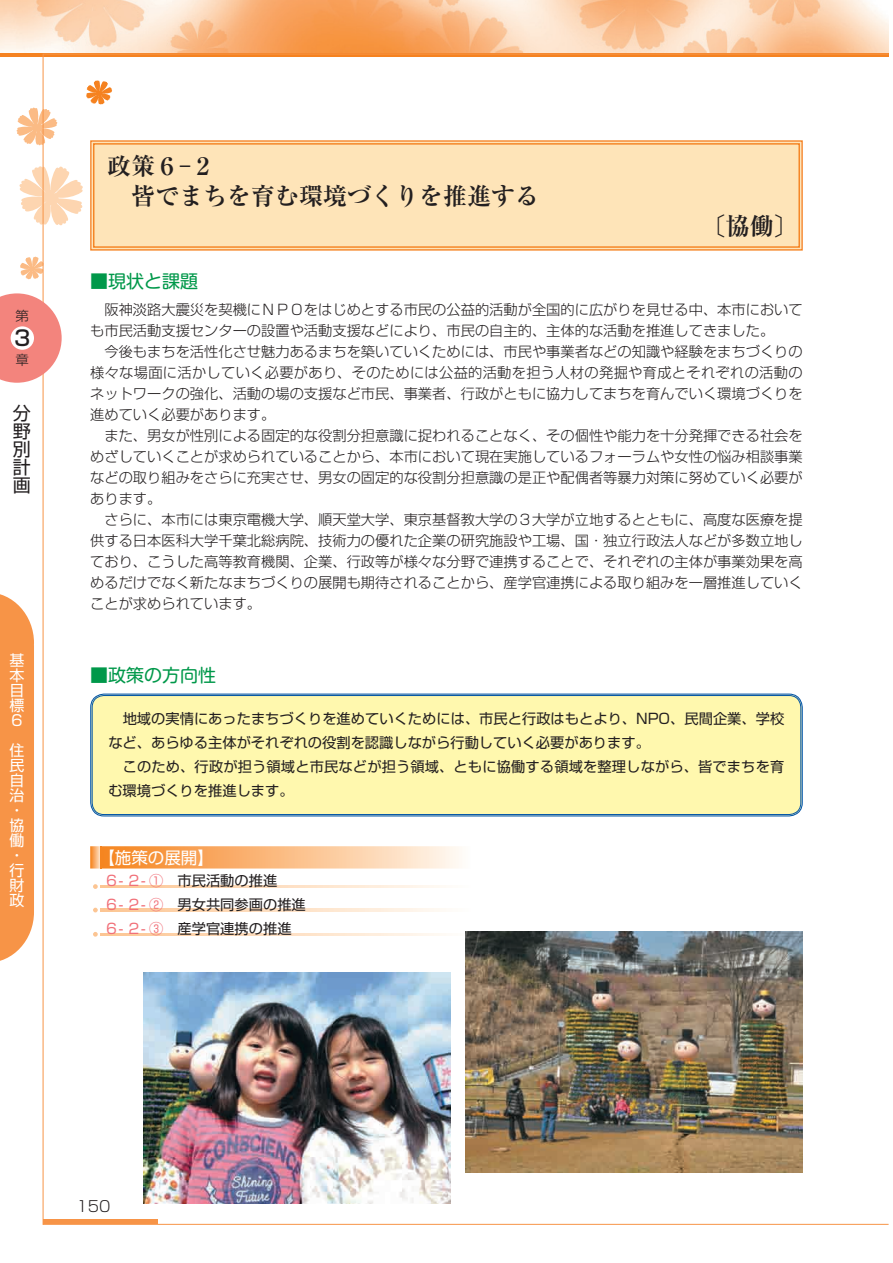
<style>
.page{position:relative;width:893px;height:1263px;background:#fff}
.page>*{position:absolute;margin:0;border:0;box-sizing:border-box;transform-origin:0 0}
.t1{font:700 24px/30px "Ryumin Pr 6";color:#231f20}
.t2{font:500 21px "Shin Go Pr 6";color:#231f20}
.t3{font:18px "Shin M Go Pr 6";color:#00984a}
.t4{font:18px/18px "Shin Go Pr 6";color:#231f20;text-align:justify}
.t5{font:16.5px "Shin Go Pr 6";color:#fff}
.t6{font:15px/15px "Shin Go Pr 6";color:#fff;text-align:justify}
.t7{font:300 15px "Shin Go Pr 6";color:#231f20}
.t8{font:300 14.25px/21px "Shin Go Pr 6";color:#231f20}
.t9{font:14.25px/24px "Shin Go Pr 6";color:#231f20}
.t10{font:300 13.5px "Shin Go Pr 6";color:#231f20}
.s1{color:#f17079}
</style>
<div class="page">
<svg style="left:19px;top:166px;width:64px;height:59px"></svg>
<svg style="left:20px;top:257px;width:23px;height:22px"></svg>
<svg style="left:17px;top:108px;width:40px;height:37px"></svg>
<svg style="left:86px;top:80px;width:26px;height:25px"></svg>
<svg style="left:0;top:52px;width:889px;height:4px;background:#f69647"></svg>
<img style="left:0;top:0;width:889px;height:52px">
<div style="left:91px;top:695px;width:711px;height:120px;background:#fff8ae;border-radius:13px"></div>
<div style="left:90px;top:694px;width:713px;height:122px;border:1px solid #0154a6;border-radius:13px"></div>
<div style="left:92px;top:695px;width:709px;height:120px;border:1px solid #0154a6;border-radius:12px"></div>
<svg style="left:90px;top:846px;width:369px;height:22px;background:#fabc85"></svg>
<img style="left:100px;top:846px;width:2px;height:22px">
<svg style="left:100px;top:885px;width:342px;height:3px"></svg>
<svg style="left:93px;top:884px;width:5px;height:5px"></svg>
<svg style="left:100px;top:909px;width:342px;height:2px"></svg>
<svg style="left:93px;top:908px;width:5px;height:4px"></svg>
<svg style="left:100px;top:933px;width:342px;height:2px"></svg>
<svg style="left:93px;top:932px;width:5px;height:5px"></svg>
<img style="left:465px;top:931px;width:338px;height:241px">
<img style="left:143px;top:973px;width:308px;height:230px">
<div style="left:90px;top:140px;width:713px;height:111px;background:#fee4b8"></div>
<div style="left:93px;top:143px;width:707px;height:105px;border:1px solid #f58220"></div>
<hr style="left:43px;top:1220px;width:115px;height:4px;background:#f79447">
<svg style="left:0;top:594px;width:34px;height:367px;background:#f79b53"></svg>
<svg style="left:0;top:293px;width:62px;height:90px"></svg>
<div style="left:11px;top:326px;width:23px;height:24px;background:#fff;border-radius:50%"></div>
<p class="t10" style="left:16px;top:305px;width:15px">第</p>
<p class="t10" style="left:16px;top:349px;width:15px">章</p>
<p class="t2" style="left:12px;top:321px;width:23px">３</p>
<p class="t4" style="left:13px;top:403px;width:19px">分野別計画</p>
<p class="t6" style="left:10px;top:652px;width:16px">基本目標６</p>
<p class="t6" style="left:10px;top:742px;width:16px;text-align:left">住民自治・協働・行財政</p>
<p class="t1" style="left:107px;top:150px;width:433px">政策６‒２<br>　皆でまちを育む環境づくりを推進する</p>
<p class="t1" style="left:702px;top:210px;width:97px">〔協働〕</p>
<p class="t3" style="left:90px;top:266px;width:109px">■現状と課題</p>
<p class="t8" style="left:90px;top:298px;width:714px">　阪神淡路大震災を契機にＮＰＯをはじめとする市民の公益的活動が全国的に広がりを見せる中、本市においても市民活動支援センターの設置や活動支援などにより、市民の自主的、主体的な活動を推進してきました。<br>　今後もまちを活性化させ魅力あるまちを築いていくためには、市民や事業者などの知識や経験をまちづくりの様々な場面に活かしていく必要があり、そのためには公益的活動を担う人材の発掘や育成とそれぞれの活動のネットワークの強化、活動の場の支援など市民、事業者、行政がともに協力してまちを育んでいく環境づくりを進めていく必要があります。<br>　また、男女が性別による固定的な役割分担意識に捉われることなく、その個性や能力を十分発揮できる社会をめざしていくことが求められていることから、本市において現在実施しているフォーラムや女性の悩み相談事業などの取り組みをさらに充実させ、男女の固定的な役割分担意識の是正や配偶者等暴力対策に努めていく必要があります。<br>　さらに、本市には東京電機大学、順天堂大学、東京基督教大学の３大学が立地するとともに、高度な医療を提供する日本医科大学千葉北総病院、技術力の優れた企業の研究施設や工場、国・独立行政法人などが多数立地しており、こうした高等教育機関、企業、行政等が様々な分野で連携することで、それぞれの主体が事業効果を高めるだけでなく新たなまちづくりの展開も期待されることから、産学官連携による取り組みを一層推進していくことが求められています。</p>
<p class="t3" style="left:90px;top:661px;width:127px">■政策の方向性</p>
<p class="t9" style="left:108px;top:706px;width:677px">　地域の実情にあったまちづくりを進めていくためには、市民と行政はもとより、NPO、民間企業、学校など、あらゆる主体がそれぞれの役割を認識しながら行動していく必要があります。<br>　このため、行政が担う領域と市民などが担う領域、ともに協働する領域を整理しながら、皆でまちを育む環境づくりを推進します。</p>
<p class="t5" style="left:98px;top:844px;width:117px">【施策の展開】</p>
<p class="t9" style="left:104px;top:867px;width:203px"><span class="s1">６- ２- ①</span>　市民活動の推進<br><span class="s1">６- ２- ②</span>　男女共同参画の推進<br><span class="s1">６- ２- ③</span>　産学官連携の推進</p>
<p class="t7" style="left:77px;top:1194px;width:36px">150</p>
</div>
